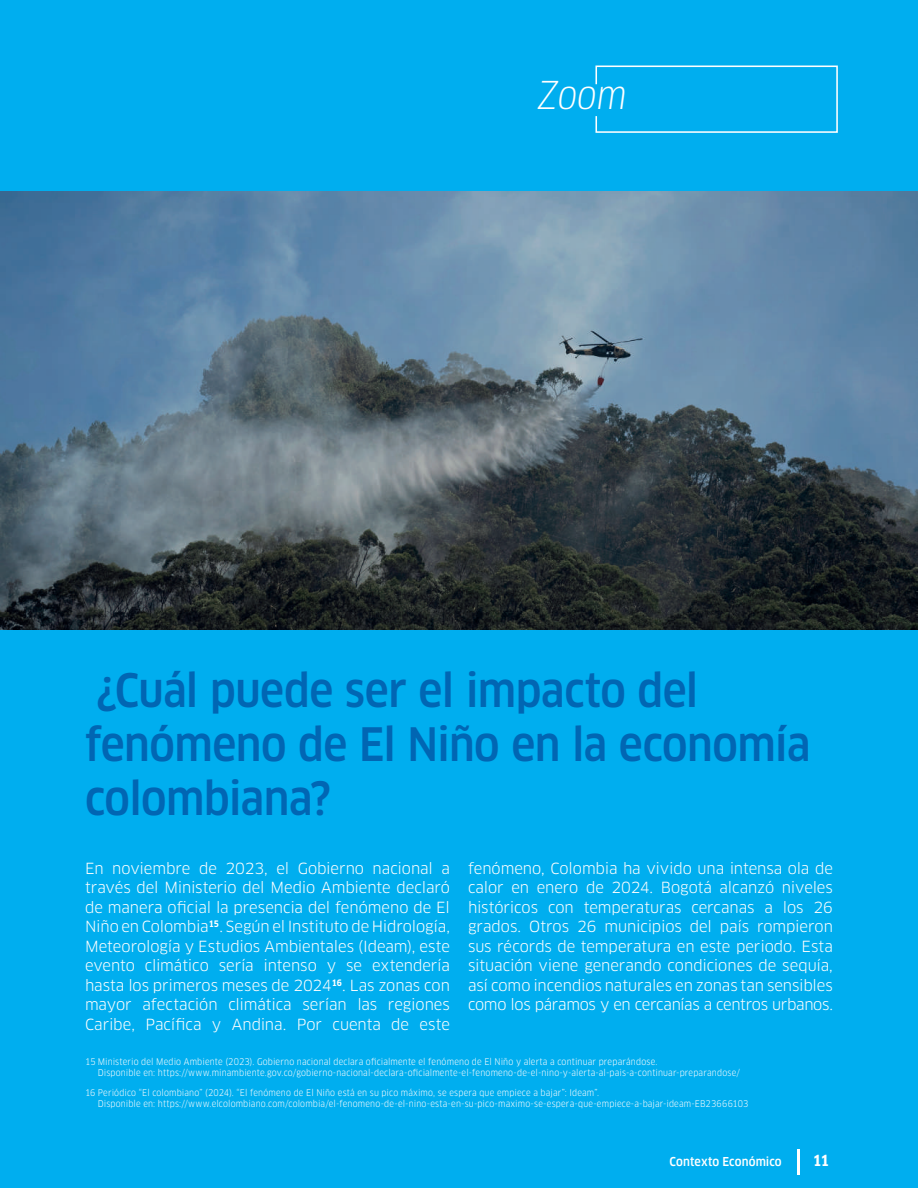
<style>
.page{position:relative;width:918px;height:1188px;background:#00aeef}
.page>*{position:absolute;margin:0;border:0;box-sizing:border-box;transform-origin:0 0}
.t1{font:500 45px/54px "Clan Pro Narr";letter-spacing:-.01em;color:#0166b3}
.t2{font:italic 37.5px "Clan Pro Narr";color:#fff}
.t3{font:15px/19.5px "Clan Pro";letter-spacing:-.015em;color:#fff;text-align:justify}
.t4{font:700 15px "Clan Pro Narr";color:#fff}
.t5{font:500 12px "Clan Pro Narr";letter-spacing:.01em;color:#fff}
.t6{font:9px/10.8px "Clan Pro Narr";letter-spacing:.015em;color:#fff}
</style>
<div class="page">
<img style="left:0;top:191px;width:918px;height:438px">
<hr style="left:797px;top:1149px;width:2px;height:25px;background:#fff">
<svg style="left:595px;top:65px;width:243px;height:68px"></svg>
<h2 class="t2" style="left:538px;top:73px;width:90px">Zoom</h2>
<h1 class="t1" style="left:85px;top:664px;width:727px">¿Cuál puede ser el impacto del fenómeno de El Niño en la economía colombiana?</h1>
<p class="t3" style="left:468px;top:859px;width:366px">fenómeno, Colombia ha vivido una intensa ola de calor en enero de 2024. Bogotá alcanzó niveles históricos con temperaturas cercanas a los 26 grados. Otros 26 municipios del país rompieron sus récords de temperatura en este periodo. Esta situación viene generando condiciones de sequía, así como incendios naturales en zonas tan sensibles como los páramos y en cercanías a centros urbanos.</p>
<p class="t3" style="left:85px;top:859px;width:366px">En noviembre de 2023, el Gobierno nacional a través del Ministerio del Medio Ambiente declaró de manera oficial la presencia del fenómeno de El Niño en Colombia<sup>15</sup>. Según el Instituto de Hidrología, Meteorología y Estudios Ambientales (Ideam), este evento climático sería intenso y se extendería hasta los primeros meses de 2024<sup>16</sup>. Las zonas con mayor afectación climática serían las regiones Caribe, Pacífica y Andina. Por cuenta de este</p>
<p class="t6" style="left:98px;top:1057px;width:644px;text-indent:-13px">15 Ministerio del Medio Ambiente (2023). Gobierno nacional declara oficialmente el fenómeno de El Niño y alerta a continuar preparándose.<br>Disponible en: https://www.minambiente.gov.co/gobierno-nacional-declara-oficialmente-el-fenomeno-de-el-nino-y-alerta-al-pais-a-continuar-preparandose/</p>
<p class="t6" style="left:98px;top:1087px;width:652px;text-indent:-13px">16 Periódico “El colombiano” (2024). “El fenómeno de El Niño está en su pico máximo, se espera que empiece a bajar”: Ideam”.<br>Disponible en: https://www.elcolombiano.com/colombia/el-fenomeno-de-el-nino-esta-en-su-pico-maximo-se-espera-que-empiece-a-bajar-ideam-EB23666103</p>
<p class="t5" style="left:670px;top:1155px;width:114px">Contexto Económico</p>
<p class="t4" style="left:813px;top:1152px;width:18px">11</p>
</div>
